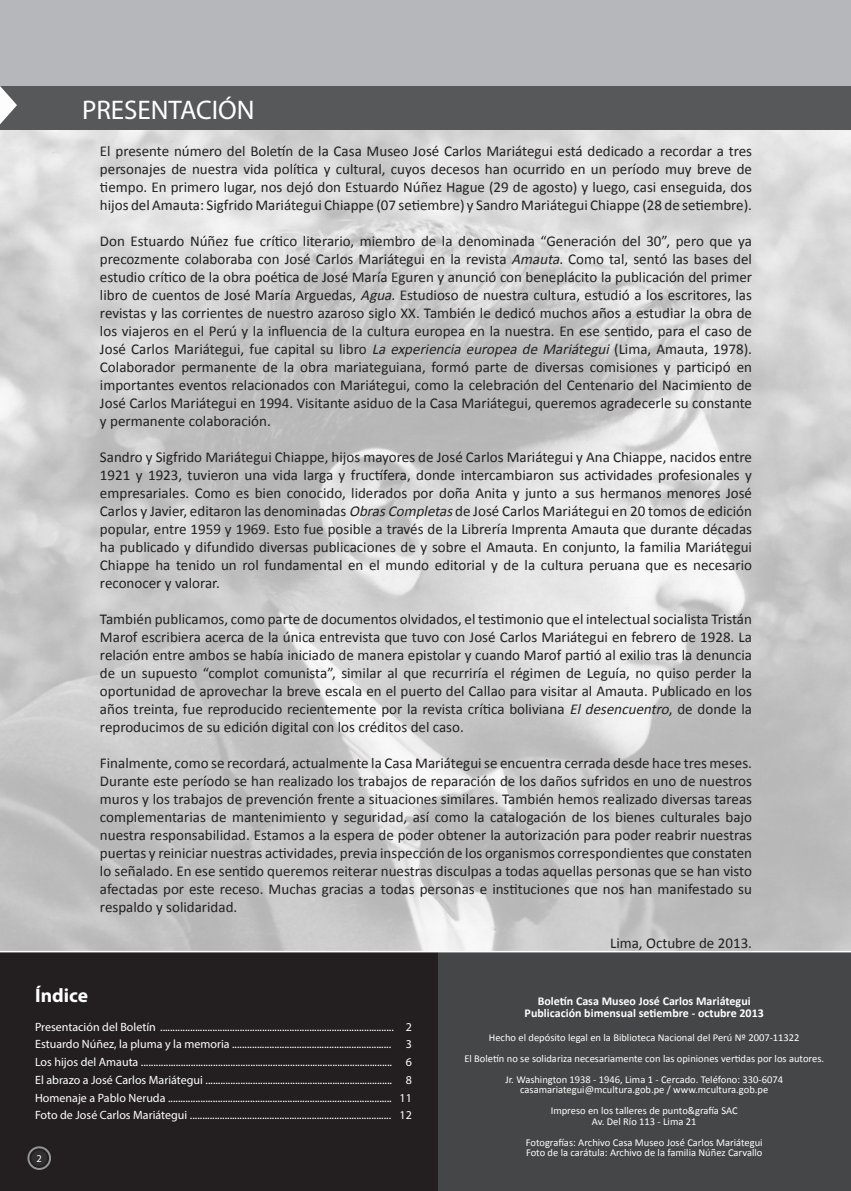
<style>
.page{position:relative;width:851px;height:1191px;background:#fff}
.page>*{position:absolute;margin:0;border:0;box-sizing:border-box;transform-origin:0 0}
.t1{font:27px "Myriad Pro";color:#fff}
.INDICE{font:700 19.5px "Myriad Pro";color:#fff}
.t2{font:15px/18px "Calibri";color:#231f20;text-align:justify}
.INDICE-2{font:12px "Myriad Pro";color:#fff}
.POSTON{font:700 12px/12px "Calibri";color:#fff;text-align:center}
.POSTON-2{font:10.5px "Calibri";color:#fff}
.t3{font:10.5px "Myriad Pro";color:#fff}
.s1{font-style:italic}
</style>
<div class="page">
<img style="left:0;top:129px;width:850px;height:822px">
<div style="left:0;top:952px;width:449px;height:239px;background:#231f20"></div>
<div style="left:438px;top:952px;width:412px;height:239px;background:#454647"></div>
<div style="left:0;top:85px;width:850px;height:44px;background:#57585a"></div>
<svg style="left:0;top:85px;width:17px;height:85px"></svg>
<div style="left:0;top:0;width:850px;height:85px;background:#b6b7bb"></div>
<svg style="left:27px;top:1146px;width:24px;height:24px"></svg>
<div style="left:31px;top:1150px;width:16px;height:15px;background:#312f30;border-radius:50%"></div>
<p class="t1" style="left:82px;top:93px;width:174px">PRESENTACIÓN</p>
<p class="t2" style="left:100px;top:141px;width:653px">El presente número del Boletín de la Casa Museo José Carlos Mariátegui está dedicado a recordar a tres personajes de nuestra vida política y cultural, cuyos decesos han ocurrido en un período muy breve de tiempo. En primero lugar, nos dejó don Estuardo Núñez Hague (29 de agosto) y luego, casi enseguida, dos hijos del Amauta: Sigfrido Mariátegui Chiappe (07 setiembre) y Sandro Mariátegui Chiappe (28 de setiembre).</p>
<p class="t2" style="left:100px;top:231px;width:653px">Don Estuardo Núñez fue crítico literario, miembro de la denominada “Generación del 30”, pero que ya precozmente colaboraba con José Carlos Mariátegui en la revista <span class="s1">Amauta</span>. Como tal, sentó las bases del estudio crítico de la obra poética de José María Eguren y anunció con beneplácito la publicación del primer libro de cuentos de José María Arguedas, <span class="s1">Agua</span>. Estudioso de nuestra cultura, estudió a los escritores, las revistas y las corrientes de nuestro azaroso siglo XX. También le dedicó muchos años a estudiar la obra de los viajeros en el Perú y la influencia de la cultura europea en la nuestra. En ese sentido, para el caso de José Carlos Mariátegui, fue capital su libro <span class="s1">La experiencia europea de Mariátegui</span> (Lima, Amauta, 1978).<br>Colaborador permanente de la obra mariateguiana, formó parte de diversas comisiones y participó en importantes eventos relacionados con Mariátegui, como la celebración del Centenario del Nacimiento de José Carlos Mariátegui en 1994. Visitante asiduo de la Casa Mariátegui, queremos agradecerle su constante y permanente colaboración.</p>
<p class="t2" style="left:100px;top:447px;width:653px">Sandro y Sigfrido Mariátegui Chiappe, hijos mayores de José Carlos Mariátegui y Ana Chiappe, nacidos entre 1921 y 1923, tuvieron una vida larga y fructífera, donde intercambiaron sus actividades profesionales y empresariales. Como es bien conocido, liderados por doña Anita y junto a sus hermanos menores José Carlos y Javier, editaron las denominadas <span class="s1">ObrasCompletas</span>de José Carlos Mariátegui en 20 tomos de edición popular, entre 1959 y 1969. Esto fue posible a través de la Librería Imprenta Amauta que durante décadas ha publicado y difundido diversas publicaciones de y sobre el Amauta. En conjunto, la familia Mariátegui Chiappe ha tenido un rol fundamental en el mundo editorial y de la cultura peruana que es necesario reconocer y valorar.</p>
<p class="t2" style="left:100px;top:609px;width:653px">También publicamos, como parte de documentos olvidados, el testimonio que el intelectual socialista Tristán Marof escribiera acerca de la única entrevista que tuvo con José Carlos Mariátegui en febrero de 1928. La relación entre ambos se había iniciado de manera epistolar y cuando Marof partió al exilio tras la denuncia de un supuesto “complot comunista”, similar al que recurriría el régimen de Leguía, no quiso perder la oportunidad de aprovechar la breve escala en el puerto del Callao para visitar al Amauta. Publicado en los años treinta, fue reproducido recientemente por la revista crítica boliviana <span class="s1">El desencuentro</span>, de donde la reproducimos de su edición digital con los créditos del caso.</p>
<p class="t2" style="left:100px;top:753px;width:653px">Finalmente, como se recordará, actualmente la Casa Mariátegui se encuentra cerrada desde hace tres meses.<br>Durante este período se han realizado los trabajos de reparación de los daños sufridos en uno de nuestros muros y los trabajos de prevención frente a situaciones similares. También hemos realizado diversas tareas complementarias de mantenimiento y seguridad, así como la catalogación de los bienes culturales bajo nuestra responsabilidad. Estamos a la espera de poder obtener la autorización para poder reabrir nuestras puertas y reiniciar nuestras actividades, previa inspección de los organismos correspondientes que constaten lo señalado. En ese sentido queremos reiterar nuestras disculpas a todas aquellas personas que se han visto afectadas por este receso. Muchas gracias a todas personas e instituciones que nos han manifestado su respaldo y solidaridad.</p>
<p class="t2" style="left:610px;top:933px;width:143px">Lima, Octubre de 2013.</p>
<p class="INDICE" style="left:35px;top:983px;width:54px">Índice</p>
<p class="INDICE-2" style="left:35px;top:1019px;width:378px">Presentación del Boletín .............................................................................................. 2</p>
<p class="INDICE-2" style="left:35px;top:1036px;width:378px">Estuardo Núñez, la pluma y la memoria ................................................................ 3</p>
<p class="INDICE-2" style="left:35px;top:1054px;width:378px">Los hijos del Amauta ..................................................................................................... 6</p>
<p class="INDICE-2" style="left:35px;top:1072px;width:378px">El abrazo a José Carlos Mariátegui ........................................................................... 8</p>
<p class="INDICE-2" style="left:35px;top:1090px;width:378px">Homenaje a Pablo Neruda .......................................................................................... 11</p>
<p class="INDICE-2" style="left:35px;top:1107px;width:378px">Foto de José Carlos Mariátegui ................................................................................. 12</p>
<p class="t3" style="left:37px;top:1151px;width:7px">2</p>
<p class="POSTON" style="left:524px;top:994px;width:241px">Boletín Casa Museo José Carlos Mariátegui<br>Publicación bimensual setiembre - octubre 2013</p>
<p class="POSTON-2" style="left:489px;top:1030px;width:312px">Hecho el depósito legal en la Biblioteca Nacional del Perú Nº 2007-11322</p>
<p class="POSTON-2" style="left:464px;top:1051px;width:361px">El Boletín no se solidariza necesariamente con las opiniones vertidas por los autores.</p>
<p class="POSTON-2" style="left:505px;top:1072px;width:279px">Jr. Washington 1938 - 1946, Lima 1 - Cercado. Teléfono: 330-6074</p>
<p class="POSTON-2" style="left:520px;top:1083px;width:249px">casamariategui@mcultura.gob.pe / www.mcultura.gob.pe</p>
<p class="POSTON-2" style="left:550px;top:1104px;width:188px">Impreso en los talleres de punto&amp;grafía SAC</p>
<p class="POSTON-2" style="left:592px;top:1114px;width:106px">Av. Del Río 113 - Lima 21</p>
<p class="POSTON-2" style="left:525px;top:1135px;width:238px">Fotografías: Archivo Casa Museo José Carlos Mariátegui</p>
<p class="POSTON-2" style="left:526px;top:1146px;width:238px">Foto de la carátula: Archivo de la familia Núñez Carvallo</p>
</div>
